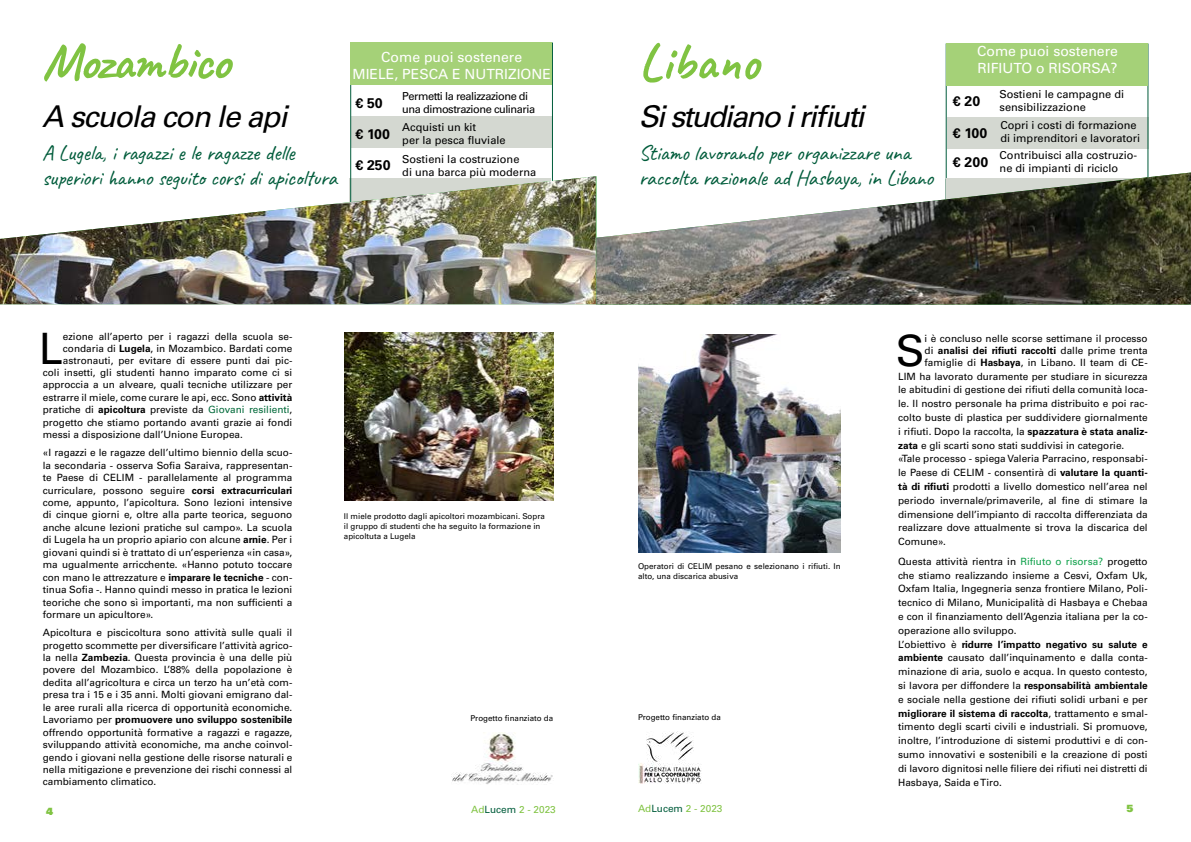
<style>
.page{position:relative;width:1191px;height:842px;background:#fff}
.page>*{position:absolute;margin:0;border:0;box-sizing:border-box;transform-origin:0 0}
.t1{font:700 52px "Caveat";letter-spacing:-.025em;color:#80c342}
.t2{font:43.2px "Univers LT Std";color:#000}
.t3{font:italic 30px "Univers LT Std";letter-spacing:-.06em;color:#000}
.t4{font:italic 30px "Univers LT Std";letter-spacing:-.04em;color:#000}
.t5{font:22px/25px "Caveat";letter-spacing:-.015em;color:#005c3b}
.t6{font:14px/16.8px "Univers LT Std";color:#fff;text-align:center}
.t7{font:700 14px/28.2px "Univers LT Std";color:#000}
.t8{font:11px/13px "Univers LT Std";color:#000}
.t9{font:11px/13px "Univers LT Std";letter-spacing:-.04em;color:#000}
.t10{font:10px/13.8px "Univers LT Std";color:#000;text-align:justify}
.t11{font:10px "Univers LT Std";color:#80c342}
.t12{font:10px "Univers LT Std X Black";color:#80c342}
.t13{font:8px/10px "Univers LT Std";color:#000}
.s1{font-weight:700}
.s2{color:#016939}
.s3{color:#0fa14a}
.s4{color:#005c3b}
</style>
<div class="page">
<div style="left:946px;top:117px;width:202px;height:31px;background:#d4d8d1"></div>
<div style="left:945px;top:44px;width:202px;height:42px;background:#a5d178"></div>
<div style="left:351px;top:116px;width:202px;height:31px;background:#d4d8d1"></div>
<div style="left:350px;top:43px;width:202px;height:42px;background:#a5d178"></div>
<img style="left:0;top:176px;width:596px;height:128px">
<img style="left:344px;top:332px;width:209px;height:169px">
<img style="left:451px;top:732px;width:102px;height:52px">
<img style="left:638px;top:335px;width:202px;height:217px">
<img style="left:596px;top:172px;width:595px;height:133px">
<img style="left:638px;top:732px;width:64px;height:52px">
<h1 class="t1" style="left:42px;top:29px;width:189px">Mozambico</h1>
<h3 class="t4" style="left:42px;top:98px;width:247px">A scuola con le api</h3>
<h3 class="t5" style="left:42px;top:140px;width:296px">A Lugela, i ragazzi e le ragazze delle superiori hanno seguito corsi di apicoltura</h3>
<h3 class="t6" style="left:352px;top:49px;width:200px">Come puoi sostenere<br>MIELE, PESCA E NUTRIZIONE</h3>
<h3 class="t7" style="left:355px;top:89px;width:29px">€ 50</h3>
<h3 class="t7" style="left:355px;top:120px;width:36px">€ 100</h3>
<h3 class="t7" style="left:355px;top:151px;width:37px">€ 250</h3>
<p class="t9" style="left:402px;top:90px;width:134px">Permetti la realizzazione di una dimostrazione culinaria</p>
<p class="t8" style="left:402px;top:121px;width:105px">Acquisti un kit<br>per la pesca fluviale</p>
<p class="t8" style="left:402px;top:152px;width:135px">Sostieni la costruzione<br>di una barca più moderna</p>
<h2 class="t2" style="left:39px;top:323px;width:26px">L</h2>
<p class="t10" style="left:63px;top:329px;width:231px">ezione all’aperto per i ragazzi della scuola se-</p>
<p class="t10" style="left:63px;top:341px;width:231px">condaria di <span class="s1">Lugela</span>, in Mozambico. Bardati come</p>
<p class="t10" style="left:63px;top:353px;width:231px">astronauti, per evitare di essere punti dai pic-</p>
<p class="t10" style="left:43px;top:366px;width:251px">coli insetti, gli studenti hanno imparato come ci si</p>
<p class="t10" style="left:43px;top:378px;width:251px">approccia a un alveare, quali tecniche utilizzare per</p>
<p class="t10" style="left:43px;top:390px;width:251px">estrarre il miele, come curare le api, ecc. Sono <span class="s1">attività</span></p>
<p class="t10" style="left:43px;top:403px;width:251px">pratiche di <span class="s1">apicoltura</span> previste da <span class="s2">Giovani resilienti</span>,</p>
<p class="t10" style="left:43px;top:415px;width:251px">progetto che stiamo portando avanti grazie ai fondi</p>
<p class="t10" style="left:43px;top:428px;width:202px">messi a disposizione dall’Unione Europea.</p>
<p class="t10" style="left:43px;top:447px;width:251px;line-height:12.4px">«I ragazzi e le ragazze dell’ultimo biennio della scuo&shy;la secondaria - osserva Sofia Saraiva, rappresentan&shy;te Paese di CELIM - parallelamente al programma curriculare, possono seguire <span class="s1">corsi extracurriculari </span>come, appunto, l’apicoltura. Sono lezioni intensive di cinque giorni e, oltre alla parte teorica, seguono anche alcune lezioni pratiche sul campo». La scuola di Lugela ha un proprio apiario con alcune <span class="s1">arnie</span>. Per i giovani quindi si è trattato di un’esperienza «in casa», ma ugualmente arricchente. «Hanno potuto toccare con mano le attrezzature e <span class="s1">imparare le tecniche</span> - con&shy;tinua Sofia -. Hanno quindi messo in pratica le lezioni teoriche che sono sì importanti, ma non sufficienti a formare un apicultore».</p>
<p class="t10" style="left:43px;top:626px;width:251px;line-height:12.4px">Apicoltura e piscicoltura sono attività sulle quali il progetto scommette per diversificare l’attività agrico&shy;la nella <span class="s1">Zambezia</span>. Questa provincia è una delle più povere del Mozambico. L’88% della popolazione è dedita all’agricoltura e circa un terzo ha un’età com&shy;presa tra i 15 e i 35 anni. Molti giovani emigrano dal&shy;le aree rurali alla ricerca di opportunità economiche.<br>Lavoriamo per <span class="s1">promuovere uno sviluppo sostenibile </span>offrendo opportunità formative a ragazzi e ragazze, sviluppando attività economiche, ma anche coinvol&shy;gendo i giovani nella gestione delle risorse naturali e nella mitigazione e prevenzione dei rischi connessi al cambiamento climatico.</p>
<p class="t13" style="left:344px;top:511px;width:202px">Il miele prodotto dagli apicoltori mozambicani. Sopra il gruppo di studenti che ha seguito la formazione in apicoltuta a Lugela</p>
<p class="t13" style="left:470px;top:713px;width:84px">Progetto finanziato da</p>
<h1 class="t1" style="left:639px;top:29px;width:121px">Libano</h1>
<h3 class="t3" style="left:639px;top:99px;width:227px">Si studiano i rifiuti</h3>
<h3 class="t5" style="left:639px;top:141px;width:296px">Stiamo lavorando per organizzare una raccolta razionale ad Hasbaya, in Libano</h3>
<h3 class="t6" style="left:977px;top:43px;width:142px;text-align:left">Come puoi sostenere<br>RIFIUTO o RISORSA?</h3>
<h3 class="t7" style="left:953px;top:87px;width:29px">€ 20</h3>
<h3 class="t7" style="left:953px;top:120px;width:37px">€ 100 € 200</h3>
<p class="t8" style="left:999px;top:88px;width:126px">Sostieni le campagne di sensibilizzazione</p>
<p class="t8" style="left:1000px;top:119px;width:141px">Copri i costi di formazione di imprenditori e lavoratori</p>
<p class="t8" style="left:999px;top:149px;width:139px">Contribuisci alla costruzio&shy;ne di impianti di riciclo</p>
<p class="t13" style="left:638px;top:561px;width:204px">Operatori di CELIM pesano e selezionano i rifiuti. In alto, una discarica abusiva</p>
<p class="t13" style="left:638px;top:712px;width:84px">Progetto finanziato da</p>
<h2 class="t2" style="left:895px;top:325px;width:30px">S</h2>
<p class="t10" style="left:924px;top:332px;width:225px;line-height:12px">i è concluso nelle scorse settimane il processo di <span class="s1">analisi dei rifiuti raccolti</span> dalle prime trenta famiglie di <span class="s1">Hasbaya</span>, in Libano. Il team di CE-</p>
<p class="t10" style="left:898px;top:369px;width:251px;text-align:left">LIM ha lavorato duramente per studiare in sicurezza le abitudini di gestione dei rifiuti della comunità loca&shy;le. Il nostro personale ha prima distribuito e poi rac&shy;colto buste di plastica per suddividere giornalmente i rifiuti. Dopo la raccolta, la <span class="s1">spazzatura è stata analiz&shy;zata</span> e gli scarti sono stati suddivisi in categorie. «Tale processo - spiega Valeria Parracino, responsabi&shy;le Paese di CELIM - consentirà di <span class="s1">valutare la quanti&shy;tà di rifiuti</span> prodotti a livello domestico nell’area nel periodo invernale/primaverile, al fine di stimare la dimensione dell’impianto di raccolta differenziata da realizzare dove attualmente si trova la discarica del Comune».</p>
<p class="t10" style="left:898px;top:554px;width:251px;text-align:left">Questa attività rientra in <span class="s3">Rifiuto o risorsa?</span> progetto che stiamo realizzando insieme a Cesvi, Oxfam Uk, Oxfam Italia, Ingegneria senza frontiere Milano, Poli&shy;tecnico di Milano, Municipalità di Hasbaya e Chebaa e con il finanziamento dell’Agenzia italiana per la co&shy;operazione allo sviluppo.<br>L’obiettivo è <span class="s1">ridurre l’impatto negativo su salute e ambiente</span> causato dall’inquinamento e dalla conta&shy;minazione di aria, suolo e acqua. In questo contesto, si lavora per diffondere la <span class="s1">responsabilità ambientale </span>e sociale nella gestione dei rifiuti solidi urbani e per <span class="s1">migliorare il sistema di raccolta</span>, trattamento e smal&shy;timento degli scarti civili e industriali. Si promuove, inoltre, l’introduzione di sistemi produttivi e di con&shy;sumo innovativi e sostenibili e la creazione di posti di lavoro dignitosi nelle filiere dei rifiuti nei distretti di Hasbaya, Saida e Tiro.</p>
<p class="t12" style="left:46px;top:804px;width:9px">4</p>
<p class="t11" style="left:471px;top:803px;width:86px">Ad<span class="s4">Lucem</span> 2 - 2023</p>
<p class="t11" style="left:638px;top:803px;width:86px">Ad<span class="s4">Lucem</span> 2 - 2023</p>
<p class="t12" style="left:1126px;top:802px;width:9px">5</p>
</div>
